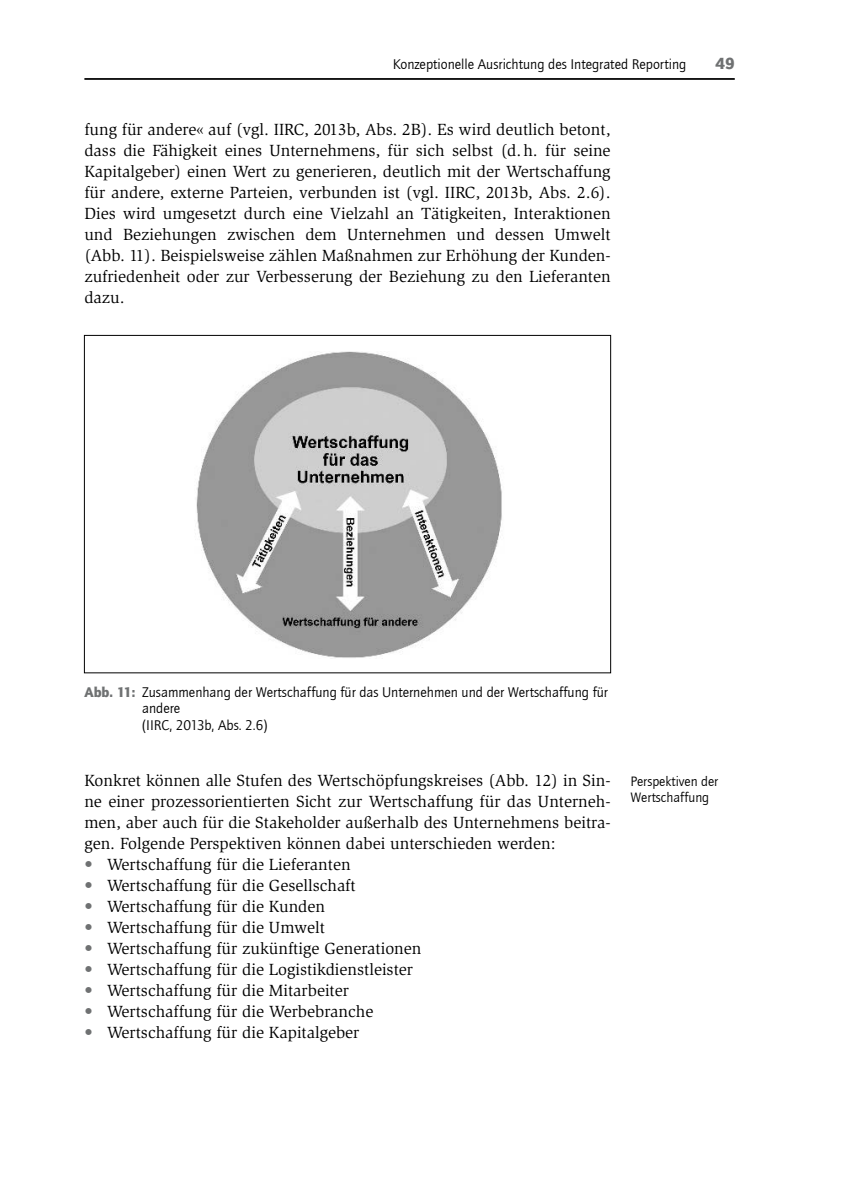
<style>
.page{position:relative;width:844px;height:1191px;background:#fff}
.page>*{position:absolute;margin:0;border:0;box-sizing:border-box;transform-origin:0 0}
.t1{font:16.62px/21px "Slimbach Std";color:#000;text-align:justify}
.t2{font:900 16.62px "ITC Quay Sans Com";color:#6f7172}
.t3{font:14.35px/16.1px "ITC Quay Sans Com";color:#000}
.t4{font:14px/15.8px "ITC Quay Sans Com";color:#000}
.s1{font-weight:900;color:#6f7172}
.s2{color:#6f7172}
</style>
<div class="page">
<hr style="left:84px;top:78px;width:650px;height:2px;background:#000">
<img style="left:196px;top:352px;width:306px;height:306px">
<p class="t3" style="left:392px;top:56px;width:295px">Konzeptionelle Ausrichtung des Integrated Reporting</p>
<p class="t2" style="left:715px;top:53px;width:21px">49</p>
<p class="t1" style="left:84px;top:119px;width:527px">fung für andere« auf (vgl. IIRC, 2013b, Abs. 2B). Es wird deutlich betont, dass die Fähigkeit eines Unternehmens, für sich selbst (d.h. für seine Kapitalgeber) einen Wert zu generieren, deutlich mit der Wertschaffung für andere, externe Parteien, verbunden ist (vgl. IIRC, 2013b, Abs. 2.6).<br>Dies wird umgesetzt durch eine Vielzahl an Tätigkeiten, Interaktionen und Beziehungen zwischen dem Unternehmen und dessen Umwelt (Abb. 11). Beispielsweise zählen Maßnahmen zur Erhöhung der Kunden&shy;zufriedenheit oder zur Verbesserung der Beziehung zu den Lieferanten dazu.</p>
<p class="t3" style="left:142px;top:684px;width:467px;text-indent:-58px"><span class="s1">Abb. 11:</span> Zusammenhang der Wertschaffung für das Unternehmen und der Wertschaffung für andere<br>(IIRC, 2013b, Abs. 2.6)</p>
<p class="t1" style="left:84px;top:770px;width:527px">Konkret können alle Stufen des Wertschöpfungskreises (Abb. 12) in Sin&shy;ne einer prozessorientierten Sicht zur Wertschaffung für das Unterneh&shy;men, aber auch für die Stakeholder außerhalb des Unternehmens beitra&shy;gen. Folgende Perspektiven können dabei unterschieden werden:</p>
<p class="t1" style="left:84px;top:854px;width:267px"><span class="s2">•</span> Wertschaffung für die Lieferanten</p>
<p class="t1" style="left:84px;top:875px;width:273px"><span class="s2">•</span> Wertschaffung für die Gesellschaft</p>
<p class="t1" style="left:84px;top:896px;width:242px"><span class="s2">•</span> Wertschaffung für die Kunden</p>
<p class="t1" style="left:84px;top:917px;width:242px"><span class="s2">•</span> Wertschaffung für die Umwelt</p>
<p class="t1" style="left:84px;top:938px;width:338px"><span class="s2">•</span> Wertschaffung für zukünftige Generationen</p>
<p class="t1" style="left:84px;top:959px;width:330px"><span class="s2">•</span> Wertschaffung für die Logistikdienstleister</p>
<p class="t1" style="left:84px;top:980px;width:266px"><span class="s2">•</span> Wertschaffung für die Mitarbeiter</p>
<p class="t1" style="left:84px;top:1001px;width:290px"><span class="s2">•</span> Wertschaffung für die Werbebranche</p>
<p class="t1" style="left:84px;top:1022px;width:276px"><span class="s2">•</span> Wertschaffung für die Kapitalgeber</p>
<p class="t4" style="left:630px;top:773px;width:89px">Perspektiven der<br>Wertschaffung</p>
</div>
